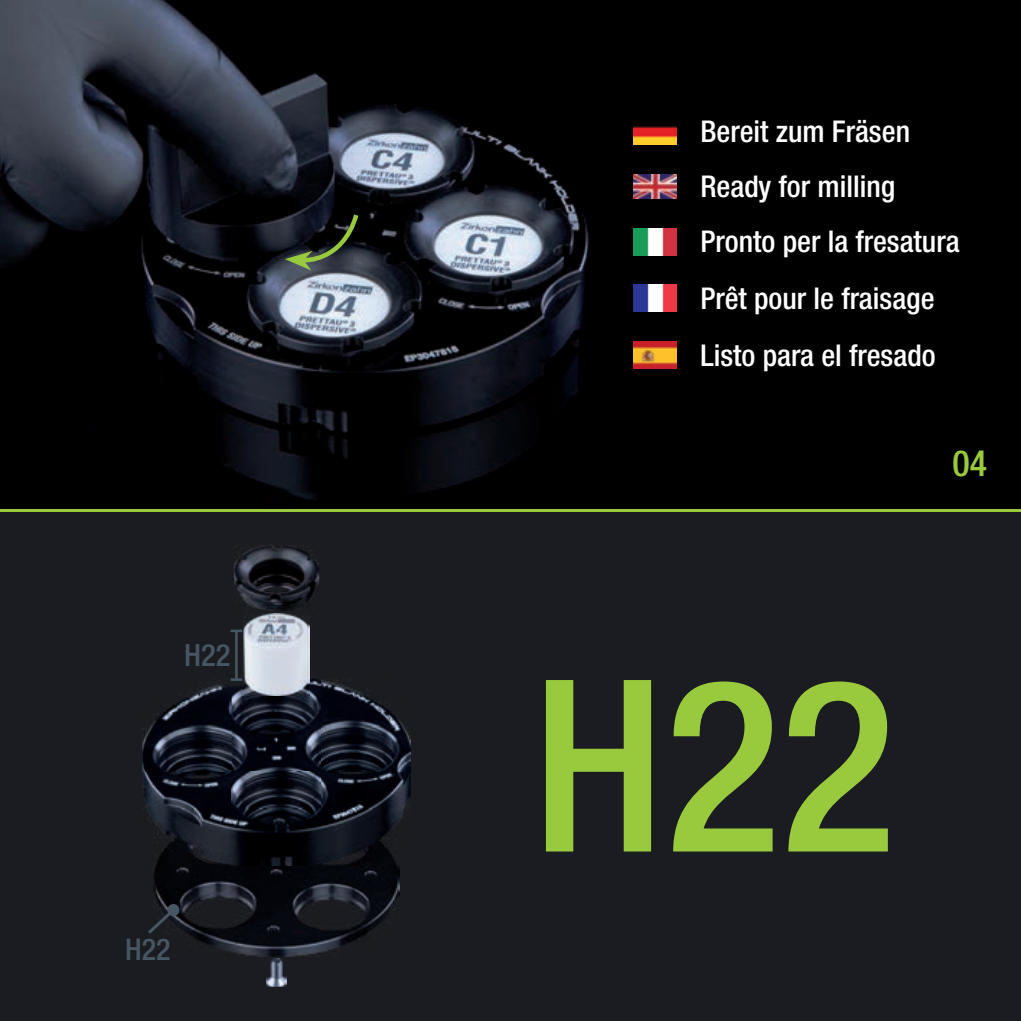
<style>
.page{position:relative;width:1021px;height:1021px;background:#fff}
.page>*{position:absolute;margin:0;border:0;box-sizing:border-box;transform-origin:0 0}
.t1{font:500 condensed 240px "Helvetica Neue LT Std";color:#99ca3e}
.t2{font:500 condensed 36px "Helvetica Neue LT Std";color:#99ca3e}
.t3{font:500 condensed 30.6px "Helvetica Neue LT Std";color:#465662}
.t4{font:500 condensed 30px/55.8px "Helvetica Neue LT Std";color:#fff}
.t5{font:500 condensed 30px "Helvetica Neue LT Std";color:#465662}
</style>
<div class="page">
<div style="left:0;top:0;width:1020px;height:1020px;background:#1a1c21"></div>
<img style="left:0;top:0;width:998px;height:509px">
<svg style="left:285px;top:209px;width:77px;height:61px"></svg>
<img style="left:153px;top:808px;width:246px;height:148px">
<img style="left:142px;top:678px;width:269px;height:94px">
<img style="left:143px;top:772px;width:89px;height:93px">
<img style="left:231px;top:772px;width:90px;height:36px">
<img style="left:321px;top:772px;width:90px;height:93px">
<img style="left:266px;top:958px;width:20px;height:28px">
<img style="left:234px;top:545px;width:85px;height:66px">
<img style="left:242px;top:614px;width:67px;height:81px">
<hr style="left:235px;top:630px;width:3px;height:50px;background:#465662">
<svg style="left:230px;top:629px;width:12px;height:3px"></svg>
<svg style="left:230px;top:678px;width:12px;height:3px"></svg>
<svg style="left:148px;top:905px;width:30px;height:31px"></svg>
<div style="left:167px;top:904px;width:12px;height:12px;background:#465662;border-radius:50%"></div>
<hr style="left:0;top:509px;width:1020px;height:3px;background:#99ca3e">
<img style="left:633px;top:118px;width:44px;height:27px">
<img style="left:633px;top:175px;width:44px;height:24px">
<img style="left:633px;top:228px;width:44px;height:27px">
<img style="left:633px;top:285px;width:44px;height:26px">
<img style="left:633px;top:341px;width:44px;height:28px">
<p class="t3" style="left:184px;top:637px;width:48px">H22</p>
<p class="t5" style="left:125px;top:931px;width:47px">H22</p>
<p class="t4" style="left:700px;top:103px;width:261px">Bereit zum Fräsen<br>Ready for milling<br>Pronto per la fresatura<br>Prêt pour le fraisage<br>Listo para el fresado</p>
<p class="t2" style="left:952px;top:442px;width:36px">04</p>
<h1 class="t1" style="left:531px;top:623px;width:365px">H22</h1>
</div>
